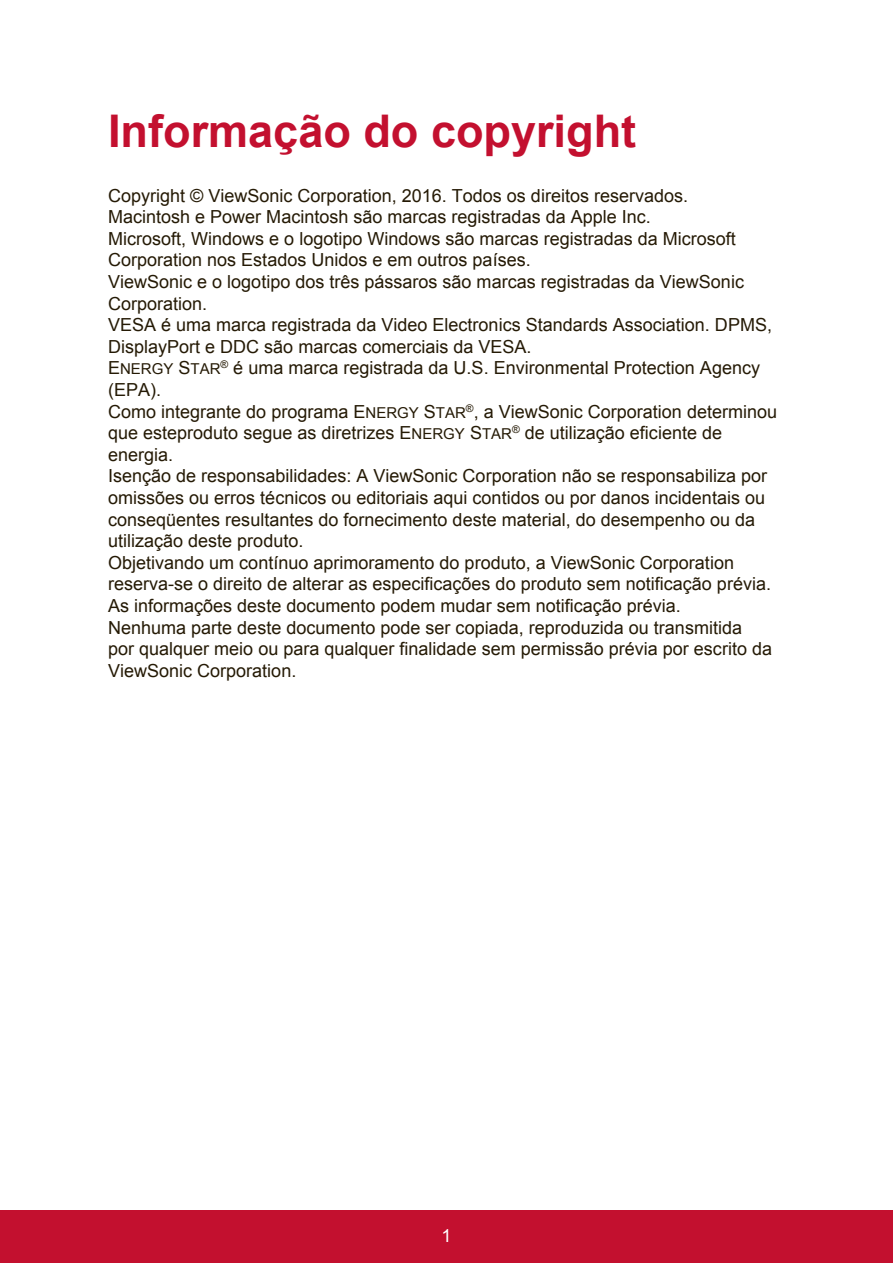
<style>
.page{position:relative;width:893px;height:1263px;background:#fff}
.page>*{position:absolute;margin:0;border:0;box-sizing:border-box;transform-origin:0 0}
.t1{font:700 45px "Arial";color:#c3102f}
.t2{font:18px/21.6px "Arial";color:#251a05}
.t3{font:18px "Arial";color:#fff}
.s1{font-size:15px}
</style>
<div class="page">
<div style="left:0;top:1210px;width:892px;height:53px;background:#c3102f"></div>
<h1 class="t1" style="left:108px;top:101px;width:529px">Informação do copyright</h1>
<p class="t2" style="left:108px;top:185px;width:670px">Copyright © ViewSonic Corporation, 2016. Todos os direitos reservados.<br>Macintosh e Power Macintosh são marcas registradas da Apple Inc.<br>Microsoft, Windows e o logotipo Windows são marcas registradas da Microsoft Corporation nos Estados Unidos e em outros países.<br>ViewSonic e o logotipo dos três pássaros são marcas registradas da ViewSonic Corporation.<br>VESA é uma marca registrada da Video Electronics Standards Association. DPMS, DisplayPort e DDC são marcas comerciais da VESA.<br>E<span class="s1">NERGY</span> S<span class="s1">TAR</span><sup>®</sup> é uma marca registrada da U.S. Environmental Protection Agency (EPA).<br>Como integrante do programa E<span class="s1">NERGY</span> S<span class="s1">TAR</span><sup>®</sup>, a ViewSonic Corporation determinou que esteproduto segue as diretrizes E<span class="s1">NERGY</span> S<span class="s1">TAR</span><sup>®</sup> de utilização eficiente de energia.<br>Isenção de responsabilidades: A ViewSonic Corporation não se responsabiliza por omissões ou erros técnicos ou editoriais aqui contidos ou por danos incidentais ou conseqüentes resultantes do fornecimento deste material, do desempenho ou da utilização deste produto.<br>Objetivando um contínuo aprimoramento do produto, a ViewSonic Corporation reserva-se o direito de alterar as especificações do produto sem notificação prévia.<br>As informações deste documento podem mudar sem notificação prévia.<br>Nenhuma parte deste documento pode ser copiada, reproduzida ou transmitida<br>por qualquer meio ou para qualquer finalidade sem permissão prévia por escrito da ViewSonic Corporation.</p>
<p class="t3" style="left:441px;top:1223px;width:12px">1</p>
</div>
